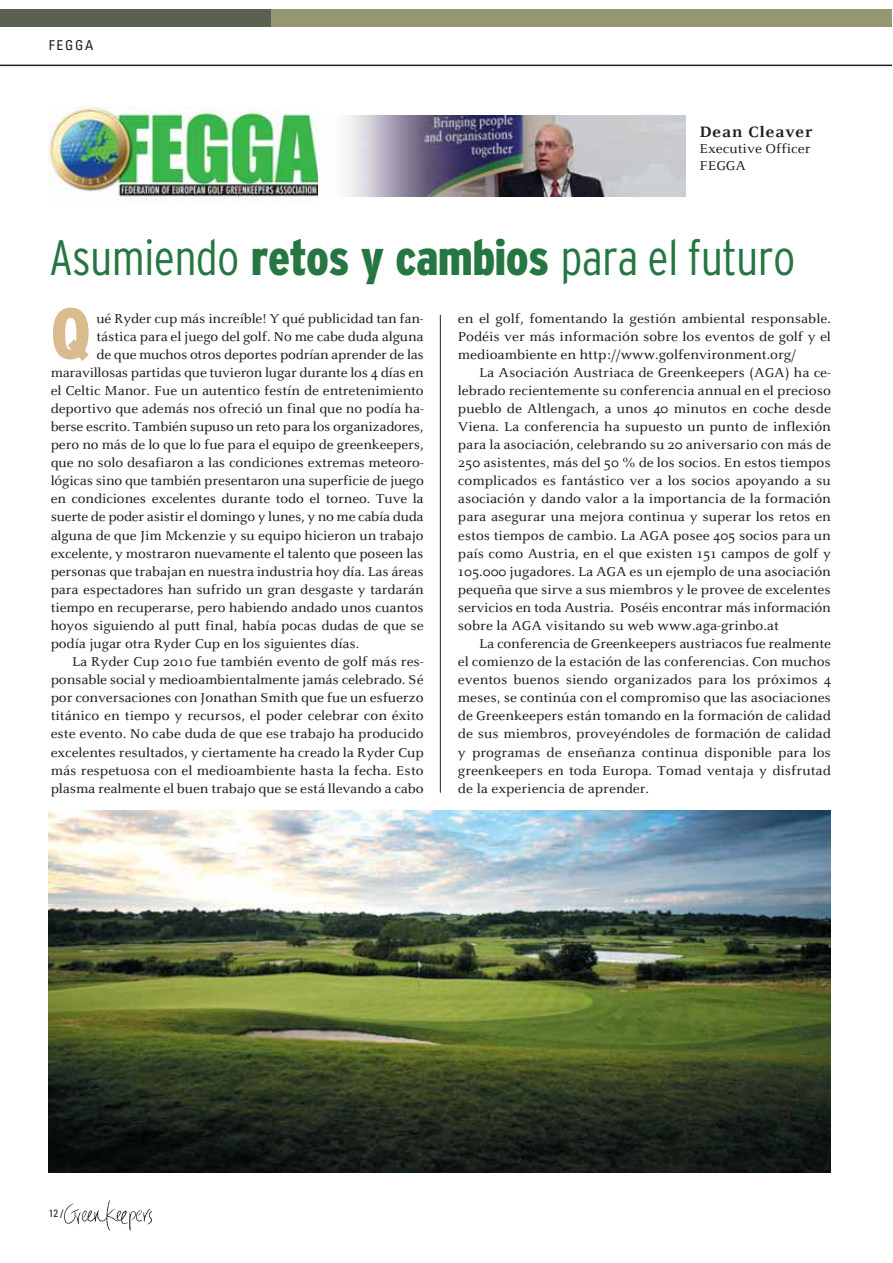
<style>
.page{position:relative;width:893px;height:1263px;background:#fff}
.page>*{position:absolute;margin:0;border:0;box-sizing:border-box;transform-origin:0 0}
.t1{font:900 condensed 71.85px "Interstate";color:#d9bb8f}
.t2{font:300 condensed 49.8px "Interstate";letter-spacing:-.015em;color:#267643}
.t3{font:700 15.9px "Celeste ST";letter-spacing:.05em;color:#231f20}
.t4{font:13.5px/18.1px "Celeste ST";letter-spacing:-.005em;color:#231f20;text-align:justify}
.t5{font:condensed 13.5px "Univers LT Std";letter-spacing:.125em;color:#231f20}
.t6{font:condensed 10.5px "Univers LT Std";color:#231f20}
.s1{font-weight:900}
.s2{color:#000}
</style>
<div class="page">
<img style="left:64px;top:1200px;width:87px;height:31px">
<div style="left:1px;top:10px;width:891px;height:17px;background:#969671"></div>
<div style="left:1px;top:10px;width:270px;height:17px;background:#59624e"></div>
<hr style="left:1px;top:65px;width:891px;height:1px;background:#231f20">
<hr style="left:440px;top:315px;width:1px;height:478px;background:#231f20">
<img style="left:347px;top:116px;width:339px;height:80px">
<img style="left:49px;top:106px;width:269px;height:95px">
<img style="left:49px;top:811px;width:782px;height:361px">
<p class="t5" style="left:49px;top:37px;width:46px">FEGGA</p>
<p class="t3" style="left:699px;top:125px;width:114px">Dean Cleaver</p>
<p class="t4" style="left:699px;top:142px;width:113px;line-height:16.4px">Executive Officer<br>FEGGA</p>
<h2 class="t2" style="left:49px;top:239px;width:748px">Asumiendo <span class="s1">retos y cambios</span> para el futuro</h2>
<h1 class="t1" style="left:51px;top:306px;width:42px">Q</h1>
<p class="t4" style="left:97px;top:310px;width:329px">ué Ryder cup más increíble! Y qué publicidad tan fan-</p>
<p class="t4" style="left:458px;top:310px;width:374px">en el golf, fomentando la gestión ambiental responsable.<br>Podéis ver más información sobre los eventos de golf y el medioambiente en http://www.golfenvironment.org/</p>
<p class="t4" style="left:458px;top:364px;width:375px;text-indent:21px">La Asociación Austriaca de Greenkeepers (AGA) ha ce&shy;lebrado recientemente su conferencia annual en el precioso pueblo de Altlengach, a unos 40 minutos en coche desde Viena. La conferencia ha supuesto un punto de inflexión para la asociación, celebrando su 20 aniversario con más de 250 asistentes, más del 50 % de los socios. En estos tiempos complicados es fantástico ver a los socios apoyando a su asociación y dando valor a la importancia de la formación para asegurar una mejora continua y superar los retos en estos tiempos de cambio. La AGA posee 405 socios para un país como Austria, en el que existen 151 campos de golf y 105.000 jugadores. La AGA es un ejemplo de una asociación pequeña que sirve a sus miembros y le provee de excelentes servicios en toda Austria. Poséis encontrar más información sobre la AGA visitando su web www.aga-grinbo.at</p>
<p class="t4" style="left:458px;top:636px;width:375px;text-indent:21px">La conferencia de Greenkeepers austriacos fue realmente el comienzo de la estación de las conferencias. Con muchos eventos buenos siendo organizados para los próximos 4 meses, se continúa con el compromiso que las asociaciones de Greenkeepers están tomando en la formación de calidad de sus miembros, proveyéndoles de formación de calidad y programas de enseñanza continua disponible para los greenkeepers en toda Europa. Tomad ventaja y disfrutad de la experiencia de aprender.</p>
<p class="t4" style="left:97px;top:328px;width:329px">tástica para el juego del golf. No me cabe duda alguna</p>
<p class="t4" style="left:97px;top:346px;width:329px">de que muchos otros deportes podrían aprender de las</p>
<p class="t4" style="left:51px;top:364px;width:375px">maravillosas partidas que tuvieron lugar durante los 4 días en</p>
<p class="t4" style="left:51px;top:382px;width:374px">el Celtic Manor. Fue un autentico festín de entretenimiento</p>
<p class="t4" style="left:51px;top:401px;width:375px">deportivo que además nos ofreció un final que no podía ha-</p>
<p class="t4" style="left:51px;top:419px;width:374px">berse escrito. También supuso un reto para los organizadores,</p>
<p class="t4" style="left:51px;top:437px;width:374px">pero no más de lo que lo fue para el equipo de greenkeepers,</p>
<p class="t4" style="left:51px;top:455px;width:374px">que no solo desafiaron a las condiciones extremas meteoro-</p>
<p class="t4" style="left:51px;top:473px;width:375px">lógicas sino que también presentaron una superficie de juego</p>
<p class="t4" style="left:51px;top:491px;width:374px">en condiciones excelentes durante todo el torneo. Tuve la</p>
<p class="t4" style="left:51px;top:509px;width:374px">suerte de poder asistir el domingo y lunes, y no me cabía duda</p>
<p class="t4" style="left:51px;top:527px;width:374px">alguna de que Jim Mckenzie y su equipo hicieron un trabajo</p>
<p class="t4" style="left:51px;top:545px;width:374px">excelente, y mostraron nuevamente el talento que poseen las</p>
<p class="t4" style="left:51px;top:563px;width:375px">personas que trabajan en nuestra industria hoy día. Las áreas</p>
<p class="t4" style="left:51px;top:581px;width:374px">para espectadores han sufrido un gran desgaste y tardarán</p>
<p class="t4" style="left:51px;top:599px;width:374px">tiempo en recuperarse, pero habiendo andado unos cuantos</p>
<p class="t4" style="left:51px;top:618px;width:374px">hoyos siguiendo al putt final, había pocas dudas de que se</p>
<p class="t4" style="left:51px;top:636px;width:310px">podía jugar otra Ryder Cup en los siguientes días.</p>
<p class="t4" style="left:72px;top:654px;width:353px">La Ryder Cup 2010 fue también evento de golf más res-</p>
<p class="t4" style="left:51px;top:672px;width:374px">ponsable social y medioambientalmente jamás celebrado. Sé</p>
<p class="t4" style="left:51px;top:690px;width:374px">por conversaciones con Jonathan Smith que fue un esfuerzo</p>
<p class="t4" style="left:51px;top:708px;width:374px">titánico en tiempo y recursos, el poder celebrar con éxito</p>
<p class="t4" style="left:51px;top:726px;width:374px">este evento. No cabe duda de que ese trabajo ha producido</p>
<p class="t4" style="left:51px;top:744px;width:375px">excelentes resultados, y ciertamente ha creado la Ryder Cup</p>
<p class="t4" style="left:51px;top:762px;width:374px">más respetuosa con el medioambiente hasta la fecha. Esto</p>
<p class="t4" style="left:51px;top:780px;width:374px">plasma realmente el buen trabajo que se está llevando a cabo</p>
<p class="t6" style="left:49px;top:1208px;width:16px">12 <span class="s2">/</span></p>
</div>
